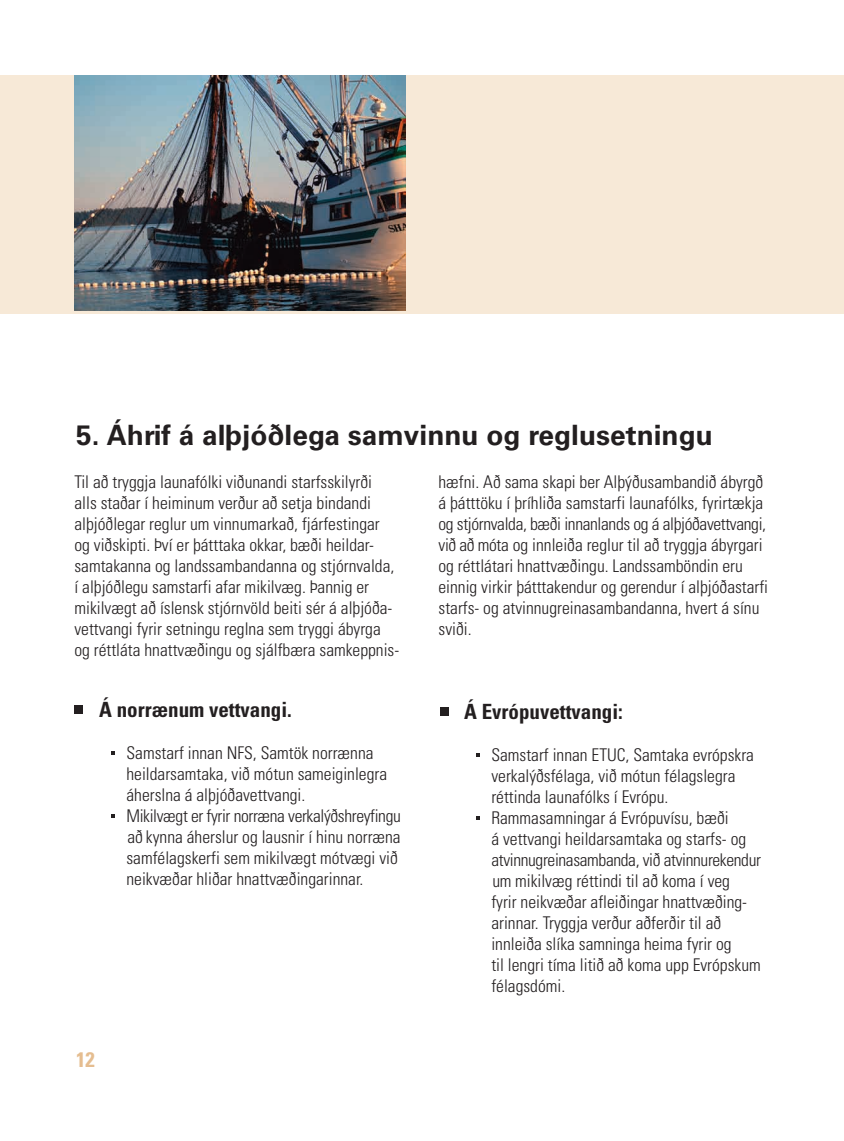
<style>
.page{position:relative;width:844px;height:1141px;background:#fff}
.page>*{position:absolute;margin:0;border:0;box-sizing:border-box;transform-origin:0 0}
.t1{font:300 condensed 52.5px "Univers";color:#231f20}
.t2{font:700 28px "Univers";color:#231f20}
.t3{font:700 condensed 21px "Univers";color:#231f20}
.t4{font:700 condensed 21px "Univers";color:#e5bd90}
.t5{font:300 condensed 17.5px/21px "Univers";color:#231f20}
</style>
<div class="page">
<div style="left:0;top:75px;width:843px;height:238px;background:#f7e9d7"></div>
<img style="left:74px;top:76px;width:332px;height:235px">
<div style="left:74px;top:705px;width:9px;height:9px;background:#231f20"></div>
<div style="left:439px;top:707px;width:9px;height:9px;background:#231f20"></div>
<h2 class="t2" style="left:76px;top:419px;width:638px">5. Áhrif á alþjóðlega samvinnu og reglusetningu</h2>
<p class="t5" style="left:74px;top:472px;width:326px">Til að tryggja launafólki viðunandi starfsskilyrði<br>alls staðar í heiminum verður að setja bindandi alþjóðlegar reglur um vinnumarkað, fjárfestingar og viðskipti. Því er þátttaka okkar, bæði heildar&shy;samtakanna og landssambandanna og stjórnvalda, í alþjóðlegu samstarfi afar mikilvæg. Þannig er mikilvægt að íslensk stjórnvöld beiti sér á alþjóða&shy;vettvangi fyrir setningu reglna sem tryggi ábyrga og réttláta hnattvæðingu og sjálfbæra samkeppnis-</p>
<p class="t5" style="left:438px;top:472px;width:331px">hæfni. Að sama skapi ber Alþýðusambandið ábyrgð á þátttöku í þríhliða samstarfi launafólks, fyrirtækja og stjórnvalda, bæði innanlands og á alþjóðavettvangi, við að móta og innleiða reglur til að tryggja ábyrgari og réttlátari hnattvæðingu. Landssamböndin eru einnig virkir þátttakendur og gerendur í alþjóðastarfi starfs- og atvinnugreinasambandanna, hvert á sínu sviði.</p>
<p class="t3" style="left:464px;top:698px;width:160px">Á Evrópuvettvangi:</p>
<h1 class="t1" style="left:472px;top:707px;width:13px">.</h1>
<p class="t5" style="left:491px;top:744px;width:264px">Samstarf innan ETUC, Samtaka evrópskra verkalýðsfélaga, við mótun félagslegra réttinda launafólks í Evrópu.</p>
<h1 class="t1" style="left:472px;top:770px;width:13px">.</h1>
<p class="t5" style="left:491px;top:807px;width:271px">Rammasamningar á Evrópuvísu, bæði<br>á vettvangi heildarsamtaka og starfs- og atvinnugreinasambanda, við atvinnurekendur um mikilvæg réttindi til að koma í veg<br>fyrir neikvæðar afleiðingar hnattvæðing&shy;arinnar. Tryggja verður aðferðir til að innleiða slíka samninga heima fyrir og<br>til lengri tíma litið að koma upp Evrópskum félagsdómi.</p>
<p class="t3" style="left:99px;top:696px;width:194px">Á norrænum vettvangi.</p>
<h1 class="t1" style="left:107px;top:705px;width:13px">.</h1>
<p class="t5" style="left:126px;top:742px;width:262px">Samstarf innan NFS, Samtök norrænna heildarsamtaka, við mótun sameiginlegra áherslna á alþjóðavettvangi.</p>
<h1 class="t1" style="left:107px;top:768px;width:13px">.</h1>
<p class="t5" style="left:126px;top:805px;width:276px">Mikilvægt er fyrir norræna verkalýðshreyfingu að kynna áherslur og lausnir í hinu norræna samfélagskerfi sem mikilvægt mótvægi við neikvæðar hliðar hnattvæðingarinnar.</p>
<p class="t4" style="left:76px;top:1046px;width:20px">12</p>
</div>
